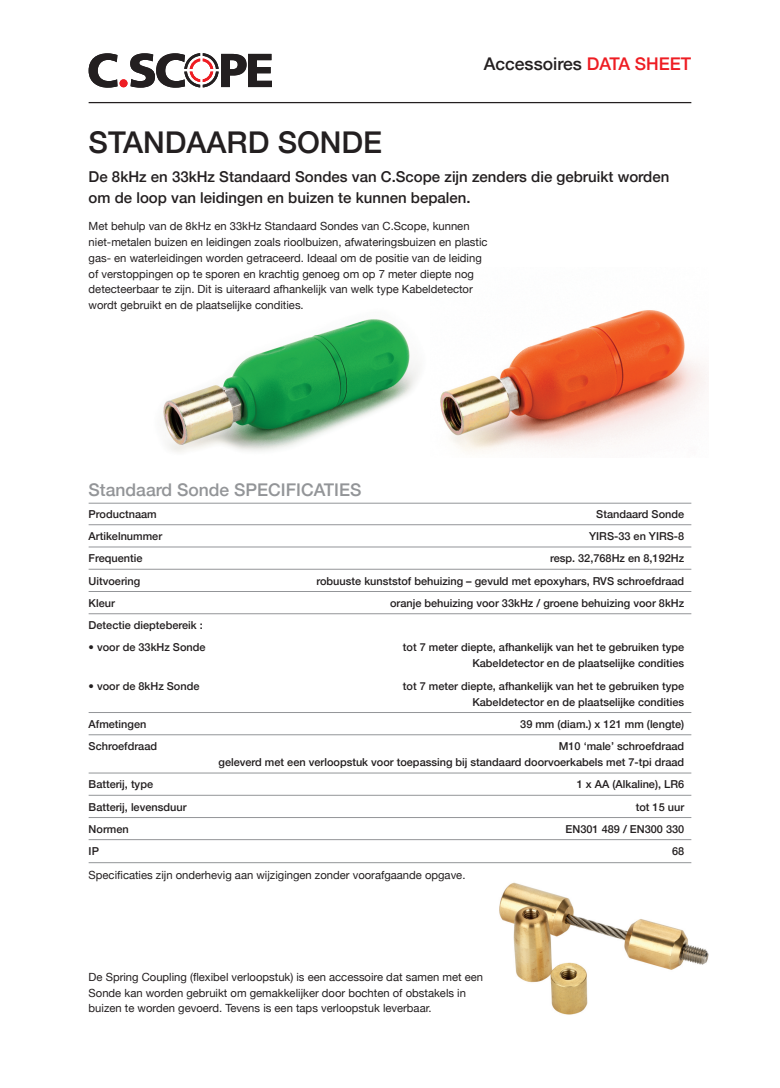
<style>
.page{position:relative;width:780px;height:1088px;background:#fff}
.page>*{position:absolute;margin:0;border:0;box-sizing:border-box;transform-origin:0 0}
.t1{font:500 30px "Helvetica Neue";color:#231f20}
.t2{font:500 17.5px "Helvetica Neue";color:#939598}
.t3{font:500 17.5px "Helvetica Neue";color:#231f20}
.t4{font:500 15px/21.5px "Helvetica Neue";color:#231f20}
.t5{font:11.25px/15.8px "Helvetica Neue";color:#231f20}
.t6{font:500 11px/16px "Helvetica Neue";color:#231f20;text-align:right}
.s1{color:#ee1d23}
</style>
<div class="page">
<img style="left:163px;top:319px;width:255px;height:133px">
<hr style="left:89px;top:102px;width:602px;height:1px;background:#231f20">
<img style="left:440px;top:310px;width:267px;height:142px">
<svg style="left:89px;top:53px;width:28px;height:35px"></svg>
<svg style="left:130px;top:53px;width:142px;height:35px"></svg>
<div style="left:119px;top:79px;width:8px;height:8px;background:#ee1d23;border-radius:50%"></div>
<img style="left:499px;top:882px;width:210px;height:133px">
<hr style="left:89px;top:503px;width:602px;height:1px;background:#939598">
<hr style="left:89px;top:524px;width:602px;height:1px;background:#939598">
<hr style="left:89px;top:546px;width:602px;height:1px;background:#939598">
<hr style="left:89px;top:569px;width:602px;height:1px;background:#939598">
<hr style="left:89px;top:591px;width:602px;height:1px;background:#939598">
<hr style="left:89px;top:613px;width:602px;height:1px;background:#939598">
<hr style="left:89px;top:712px;width:602px;height:1px;background:#939598">
<hr style="left:89px;top:734px;width:602px;height:1px;background:#939598">
<hr style="left:89px;top:772px;width:602px;height:1px;background:#939598">
<hr style="left:89px;top:795px;width:602px;height:1px;background:#939598">
<hr style="left:89px;top:817px;width:602px;height:1px;background:#939598">
<hr style="left:89px;top:839px;width:602px;height:1px;background:#939598">
<hr style="left:89px;top:862px;width:602px;height:1px;background:#939598">
<h2 class="t3" style="left:483px;top:53px;width:209px">Accessoires <span class="s1">DATA SHEET</span></h2>
<h1 class="t1" style="left:89px;top:124px;width:295px">STANDAARD SONDE</h1>
<h3 class="t4" style="left:89px;top:165px;width:582px">De 8kHz en 33kHz Standaard Sondes van C.Scope zijn zenders die gebruikt worden om de loop van leidingen en buizen te kunnen bepalen.</h3>
<p class="t5" style="left:89px;top:218px;width:400px">Met behulp van de 8kHz en 33kHz Standaard Sondes van C.Scope, kunnen niet-metalen buizen en leidingen zoals rioolbuizen, afwateringsbuizen en plastic gas- en waterleidingen worden getraceerd. Ideaal om de positie van de leiding of verstoppingen op te sporen en krachtig genoeg om op 7 meter diepte nog detecteerbaar te zijn. Dit is uiteraard afhankelijk van welk type Kabeldetector wordt gebruikt en de plaatselijke condities.</p>
<h2 class="t2" style="left:89px;top:478px;width:274px">Standaard Sonde SPECIFICATIES</h2>
<p class="t6" style="left:89px;top:505px;width:70px">Productnaam</p>
<p class="t6" style="left:596px;top:505px;width:89px">Standaard Sonde</p>
<p class="t6" style="left:89px;top:528px;width:75px">Artikelnummer</p>
<p class="t6" style="left:589px;top:528px;width:97px">YIRS-33 en YIRS-8</p>
<p class="t6" style="left:89px;top:550px;width:55px">Frequentie</p>
<p class="t6" style="left:550px;top:550px;width:136px">resp. 32,768Hz en 8,192Hz</p>
<p class="t6" style="left:89px;top:572px;width:53px">Uitvoering</p>
<p class="t6" style="left:316px;top:572px;width:369px">robuuste kunststof behuizing – gevuld met epoxyhars, RVS schroefdraad</p>
<p class="t6" style="left:89px;top:594px;width:28px">Kleur</p>
<p class="t6" style="left:390px;top:594px;width:296px">oranje behuizing voor 33kHz / groene behuizing voor 8kHz</p>
<p class="t6" style="left:89px;top:617px;width:116px">Detectie dieptebereik :</p>
<p class="t6" style="left:89px;top:639px;width:118px">• voor de 33kHz Sonde</p>
<p class="t6" style="left:403px;top:639px;width:283px">tot 7 meter diepte, afhankelijk van het te gebruiken type<br>Kabeldetector en de plaatselijke condities</p>
<p class="t6" style="left:89px;top:677px;width:112px">• voor de 8kHz Sonde</p>
<p class="t6" style="left:403px;top:677px;width:283px">tot 7 meter diepte, afhankelijk van het te gebruiken type<br>Kabeldetector en de plaatselijke condities</p>
<p class="t6" style="left:89px;top:715px;width:59px">Afmetingen</p>
<p class="t6" style="left:520px;top:715px;width:165px">39 mm (diam.) x 121 mm (lengte)</p>
<p class="t6" style="left:89px;top:738px;width:70px">Schroefdraad</p>
<p class="t6" style="left:218px;top:738px;width:467px">M10 ‘male’ schroefdraad<br>geleverd met een verloopstuk voor toepassing bij standaard doorvoerkabels met 7-tpi draad</p>
<p class="t6" style="left:89px;top:776px;width:66px">Batterij, type</p>
<p class="t6" style="left:576px;top:776px;width:109px">1 x AA (Alkaline), LR6</p>
<p class="t6" style="left:89px;top:798px;width:99px">Batterij, levensduur</p>
<p class="t6" style="left:635px;top:798px;width:50px">tot 15 uur</p>
<p class="t6" style="left:89px;top:820px;width:42px">Normen</p>
<p class="t6" style="left:565px;top:820px;width:120px">EN301 489 / EN300 330</p>
<p class="t6" style="left:89px;top:843px;width:12px">IP</p>
<p class="t6" style="left:672px;top:843px;width:14px">68</p>
<p class="t5" style="left:89px;top:866px;width:378px">Specificaties zijn onderhevig aan wijzigingen zonder voorafgaande opgave.</p>
<p class="t5" style="left:89px;top:969px;width:396px">De Spring Coupling (flexibel verloopstuk) is een accessoire dat samen met een<br>Sonde kan worden gebruikt om gemakkelijker door bochten of obstakels in buizen te worden gevoerd. Tevens is een taps verloopstuk leverbaar.</p>
</div>
